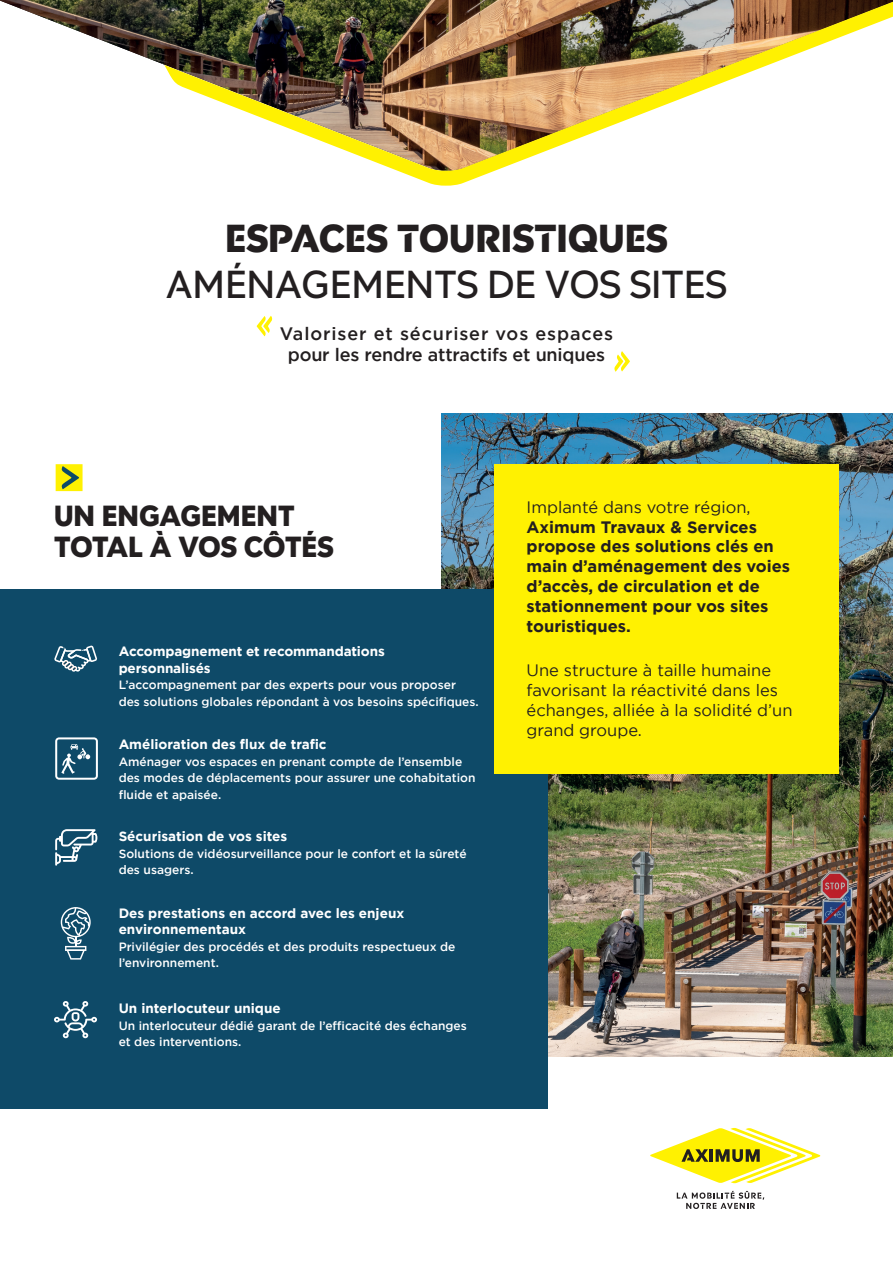
<style>
.page{position:relative;width:893px;height:1263px;background:#fff}
.page>*{position:absolute;margin:0;border:0;box-sizing:border-box;transform-origin:0 0}
.t1{font:38.4px "Colas";color:#231f20}
.t2{font:900 38.4px "Colas";color:#231f20}
.t3{font:900 28.65px/30.5px "Colas";color:#231f20}
.t4{font:500 18px/21px "Gotham";letter-spacing:-.01em;color:#231f20;text-align:center}
.t5{font:700 16.5px/19.8px "Gotham";color:#231f20}
.t6{font:16.5px/19.8px "Gotham";color:#231f20}
.t7{font:700 13.5px/16.2px "Gotham";color:#fff}
.t8{font:500 12px/16.5px "Gotham";color:#fff}
</style>
<div class="page">
<img style="left:441px;top:413px;width:452px;height:644px">
<div style="left:0;top:589px;width:548px;height:519px;background:#0e4a68"></div>
<div style="left:56px;top:464px;width:27px;height:27px;background:#fff101"></div>
<svg style="left:61px;top:466px;width:18px;height:23px"></svg>
<div style="left:495px;top:464px;width:344px;height:310px;background:#fff101"></div>
<svg style="left:650px;top:1128px;width:170px;height:55px"></svg>
<svg style="left:677px;top:1191px;width:87px;height:18px"></svg>
<img style="left:0;top:0;width:164px;height:65px">
<img style="left:164px;top:0;width:729px;height:186px">
<svg style="left:614px;top:351px;width:16px;height:21px"></svg>
<svg style="left:257px;top:316px;width:16px;height:20px"></svg>
<svg style="left:54px;top:1001px;width:43px;height:37px"></svg>
<svg style="left:55px;top:829px;width:43px;height:37px"></svg>
<svg style="left:61px;top:907px;width:30px;height:52px"></svg>
<svg style="left:55px;top:737px;width:43px;height:43px"></svg>
<svg style="left:54px;top:645px;width:43px;height:27px"></svg>
<h1 class="t2" style="left:225px;top:217px;width:444px">ESPACES TOURISTIQUES</h1>
<h1 class="t1" style="left:166px;top:263px;width:562px">AMÉNAGEMENTS DE VOS SITES</h1>
<h3 class="t4" style="left:280px;top:323px;width:335px">Valoriser et sécuriser vos espaces pour les rendre attractifs et uniques</h3>
<h2 class="t3" style="left:54px;top:501px;width:281px">UN ENGAGEMENT<br>TOTAL À VOS CÔTÉS</h2>
<p class="t7" style="left:119px;top:643px;width:268px">Accompagnement et recommandations personnalisés</p>
<p class="t8" style="left:119px;top:676px;width:362px">L’accompagnement par des experts pour vous proposer des solutions globales répondant à vos besoins spécifiques.</p>
<p class="t7" style="left:119px;top:736px;width:210px">Amélioration des flux de trafic</p>
<p class="t8" style="left:119px;top:753px;width:358px">Aménager vos espaces en prenant compte de l’ensemble des modes de déplacements pour assurer une cohabitation fluide et apaisée.</p>
<p class="t7" style="left:119px;top:828px;width:170px">Sécurisation de vos sites</p>
<p class="t8" style="left:119px;top:845px;width:349px">Solutions de vidéosurveillance pour le confort et la sûreté des usagers.</p>
<p class="t7" style="left:119px;top:905px;width:287px">Des prestations en accord avec les enjeux environnementaux</p>
<p class="t8" style="left:119px;top:938px;width:338px">Privilégier des procédés et des produits respectueux de l’environnement.</p>
<p class="t7" style="left:119px;top:1000px;width:164px">Un interlocuteur unique</p>
<p class="t8" style="left:119px;top:1017px;width:350px">Un interlocuteur dédié garant de l’efficacité des échanges et des interventions.</p>
<h3 class="t6" style="left:527px;top:497px;width:225px">Implanté dans votre région,</h3>
<h3 class="t5" style="left:527px;top:517px;width:265px">Aximum Travaux &amp; Services propose des solutions clés en main d’aménagement des voies d’accès, de circulation et de stationnement pour vos sites touristiques.</h3>
<h3 class="t6" style="left:527px;top:660px;width:267px">Une structure à taille humaine favorisant la réactivité dans les échanges, alliée à la solidité d’un grand groupe.</h3>
</div>
